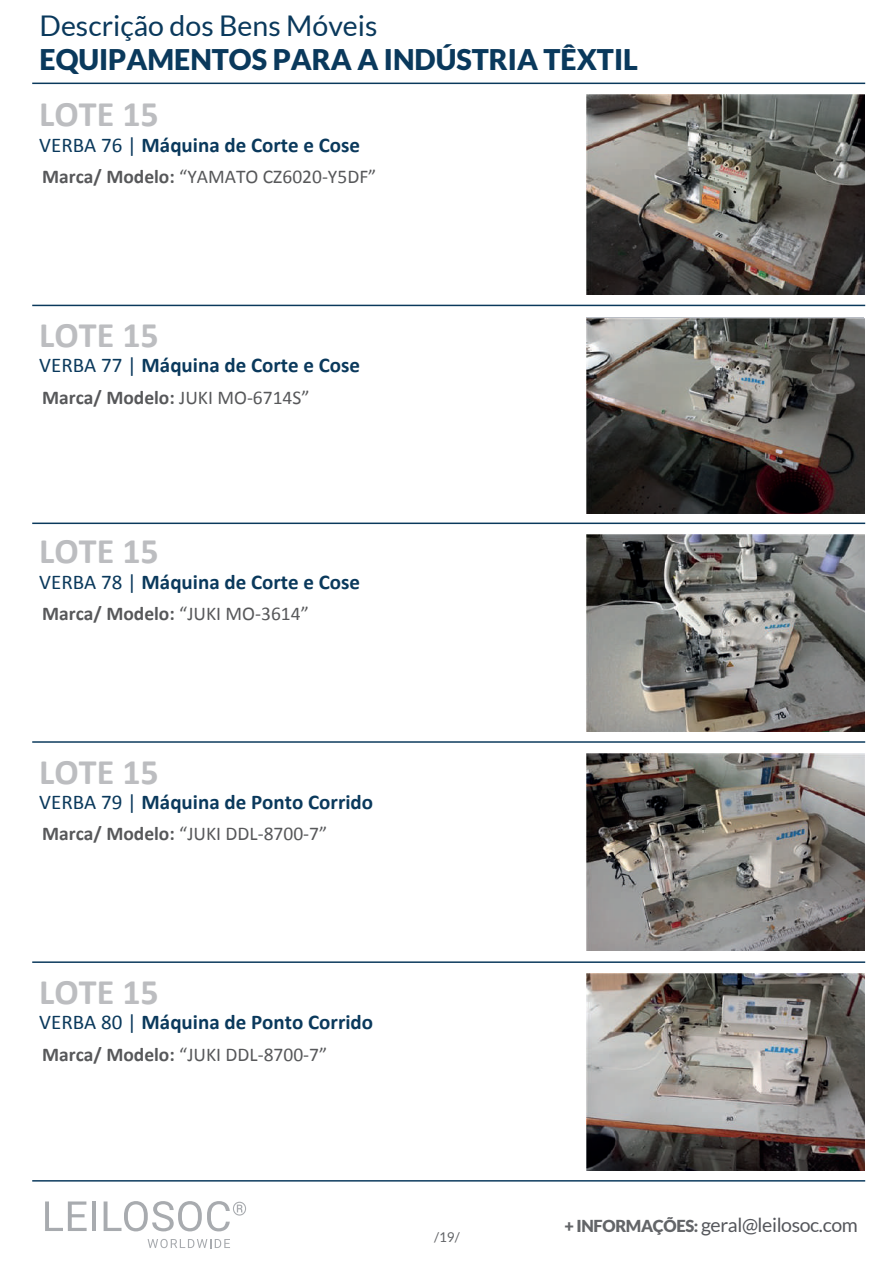
<style>
.page{position:relative;width:893px;height:1263px;background:#fff}
.page>*{position:absolute;margin:0;border:0;box-sizing:border-box;transform-origin:0 0}
.t1{font:700 36px "Calibri";color:#bcbdc0}
.t2{font:900 28.5px "Lato";color:#0a395c}
.t3{font:28.5px "Lato";color:#0a395c}
.t4{font:700 21px "Calibri";color:#0a395c}
.t5{font:19.5px "Calibri";color:#57585a}
.t6{font:700 19.5px "Calibri";color:#57585a}
.t7{font:19.5px "Lato";letter-spacing:-.02em;color:#55575c}
.t8{font:13.5px "Lato";color:#636568}
.s1{font-weight:400}
.s2{font-weight:700}
.s3{font-weight:900;font-size:16.5px;color:#636568}
</style>
<div class="page">
<svg style="left:45px;top:1201px;width:42px;height:30px"></svg>
<hr style="left:92px;top:1201px;width:4px;height:30px;background:#a8abaf">
<svg style="left:104px;top:1201px;width:142px;height:30px"></svg>
<svg style="left:148px;top:1239px;width:82px;height:9px"></svg>
<hr style="left:32px;top:83px;width:833px;height:1px;background:#0a395c">
<hr style="left:32px;top:1180px;width:833px;height:1px;background:#0a395c">
<hr style="left:32px;top:741px;width:833px;height:2px;background:#0a395c">
<hr style="left:32px;top:523px;width:833px;height:1px;background:#0a395c">
<hr style="left:32px;top:305px;width:833px;height:1px;background:#0a395c">
<hr style="left:32px;top:961px;width:833px;height:2px;background:#0a395c">
<img style="left:586px;top:974px;width:278px;height:196px">
<img style="left:586px;top:753px;width:278px;height:197px">
<img style="left:586px;top:534px;width:278px;height:197px">
<img style="left:586px;top:318px;width:278px;height:196px">
<img style="left:586px;top:95px;width:278px;height:200px">
<h2 class="t3" style="left:40px;top:10px;width:339px">Descrição dos Bens Móveis</h2>
<h2 class="t2" style="left:40px;top:43px;width:600px">EQUIPAMENTOS PARA A INDÚSTRIA TÊXTIL</h2>
<h1 class="t1" style="left:39px;top:89px;width:121px">LOTE 15</h1>
<p class="t4" style="left:39px;top:130px;width:322px"><span class="s1">VERBA 76 |</span> Máquina de Corte e Cose</p>
<p class="t5" style="left:42px;top:165px;width:336px"><span class="s2">Marca/ Modelo:</span> “YAMATO CZ6020-Y5DF”</p>
<h1 class="t1" style="left:39px;top:309px;width:121px">LOTE 15</h1>
<p class="t4" style="left:39px;top:350px;width:322px"><span class="s1">VERBA 77 |</span> Máquina de Corte e Cose</p>
<p class="t6" style="left:42px;top:383px;width:269px">Marca/ Modelo: <span class="s1">JUKI MO-6714S”</span></p>
<h1 class="t1" style="left:39px;top:526px;width:121px">LOTE 15</h1>
<p class="t4" style="left:39px;top:567px;width:322px"><span class="s1">VERBA 78 |</span> Máquina de Corte e Cose</p>
<p class="t6" style="left:42px;top:600px;width:268px">Marca/ Modelo: <span class="s1">“JUKI MO-3614”</span></p>
<h1 class="t1" style="left:39px;top:746px;width:121px">LOTE 15</h1>
<p class="t4" style="left:39px;top:787px;width:335px"><span class="s1">VERBA 79 |</span> Máquina de Ponto Corrido</p>
<p class="t5" style="left:42px;top:822px;width:287px"><span class="s2">Marca/ Modelo:</span> “JUKI DDL-8700-7”</p>
<h1 class="t1" style="left:39px;top:966px;width:121px">LOTE 15</h1>
<p class="t4" style="left:39px;top:1007px;width:335px"><span class="s1">VERBA 80 |</span> Máquina de Ponto Corrido</p>
<p class="t5" style="left:42px;top:1042px;width:287px"><span class="s2">Marca/ Modelo:</span> “JUKI DDL-8700-7”</p>
<p class="t8" style="left:434px;top:1230px;width:27px">/19/</p>
<p class="t7" style="left:564px;top:1214px;width:295px"><span class="s3">+ INFORMAÇÕES:</span> geral@leilosoc.com</p>
</div>
